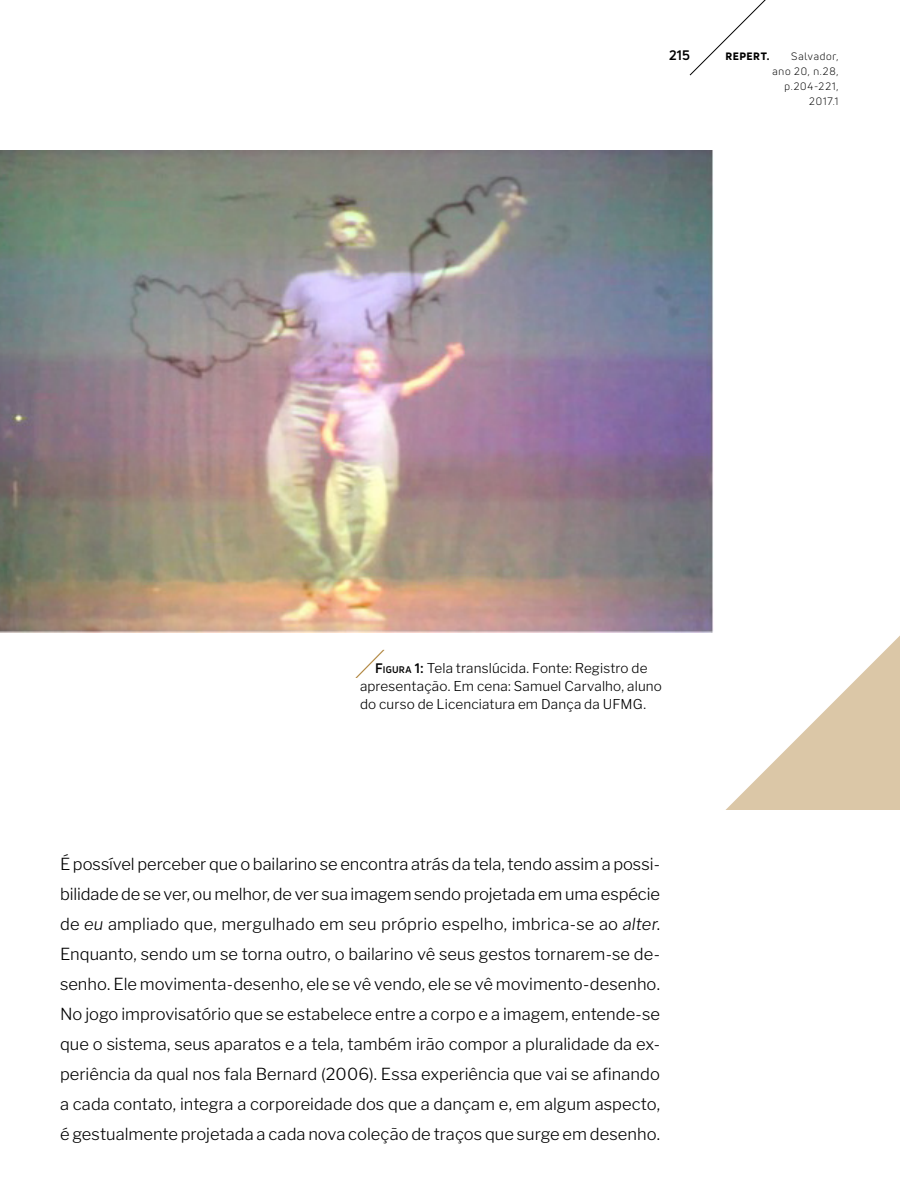
<style>
.page{position:relative;width:900px;height:1200px;background:#fff}
.page>*{position:absolute;margin:0;border:0;box-sizing:border-box;transform-origin:0 0}
.t1{font:300 39.3px "Uni Neue";color:#a57423;scale:1.2 1}
.TEXTO{font:300 16.5px/30px "Libre Franklin";color:#000;text-align:justify}
.t2{font:300 13.5px/18px "Libre Franklin";letter-spacing:.01em;color:#000}
.t3{font:700 13.5px "Uni Neue";color:#000}
.t4{font:10.5px/15px "Uni Neue";letter-spacing:.075em;color:#000;text-align:right}
.t5{font:800 10.5px "Uni Neue";letter-spacing:.05em;color:#000}
.s1{font-family:"Uni Neue";font-weight:700}
.s2{font-family:"Uni Neue";font-weight:700;font-size:9.45px}
.s3{font-style:italic}
</style>
<div class="page">
<img style="left:0;top:150px;width:714px;height:483px">
<svg style="left:725px;top:635px;width:175px;height:175px"></svg>
<svg style="left:689px;top:0;width:77px;height:76px"></svg>
<p class="t3" style="left:669px;top:47px;width:22px">215</p>
<p class="t5" style="left:725px;top:49px;width:45px">REPERT.</p>
<p class="t4" style="left:773px;top:49px;width:67px">Salvador, ano 20, n.28, p.204-221,<br>2017.1</p>
<p class="t1" style="left:366px;top:639px;width:25px">⁄</p>
<p class="t2" style="left:360px;top:659px;width:303px;text-indent:15px"><span class="s1">F</span><span class="s2">IGURA</span> <span class="s1">1:</span> Tela translúcida. Fonte: Registro de apresentação. Em cena: Samuel Carvalho, aluno do curso de Licenciatura em Dança da UFMG.</p>
<p class="TEXTO" style="left:60px;top:849px;width:602px">É possível perceber que o bailarino se encontra atrás da tela, tendo assim a possi&shy;bilidade de se ver, ou melhor, de ver sua imagem sendo projetada em uma espécie de <span class="s3">eu</span> ampliado que, mergulhado em seu próprio espelho, imbrica-se ao <span class="s3">alter</span>.<br>Enquanto, sendo um se torna outro, o bailarino vê seus gestos tornarem-se de&shy;senho. Ele movimenta-desenho, ele se vê vendo, ele se vê movimento-desenho.<br>No jogo improvisatório que se estabelece entre a corpo e a imagem, entende-se que o sistema, seus aparatos e a tela, também irão compor a pluralidade da ex&shy;periência da qual nos fala Bernard (2006). Essa experiência que vai se afinando a cada contato, integra a corporeidade dos que a dançam e, em algum aspecto, é gestualmente projetada a cada nova coleção de traços que surge em desenho.</p>
</div>
